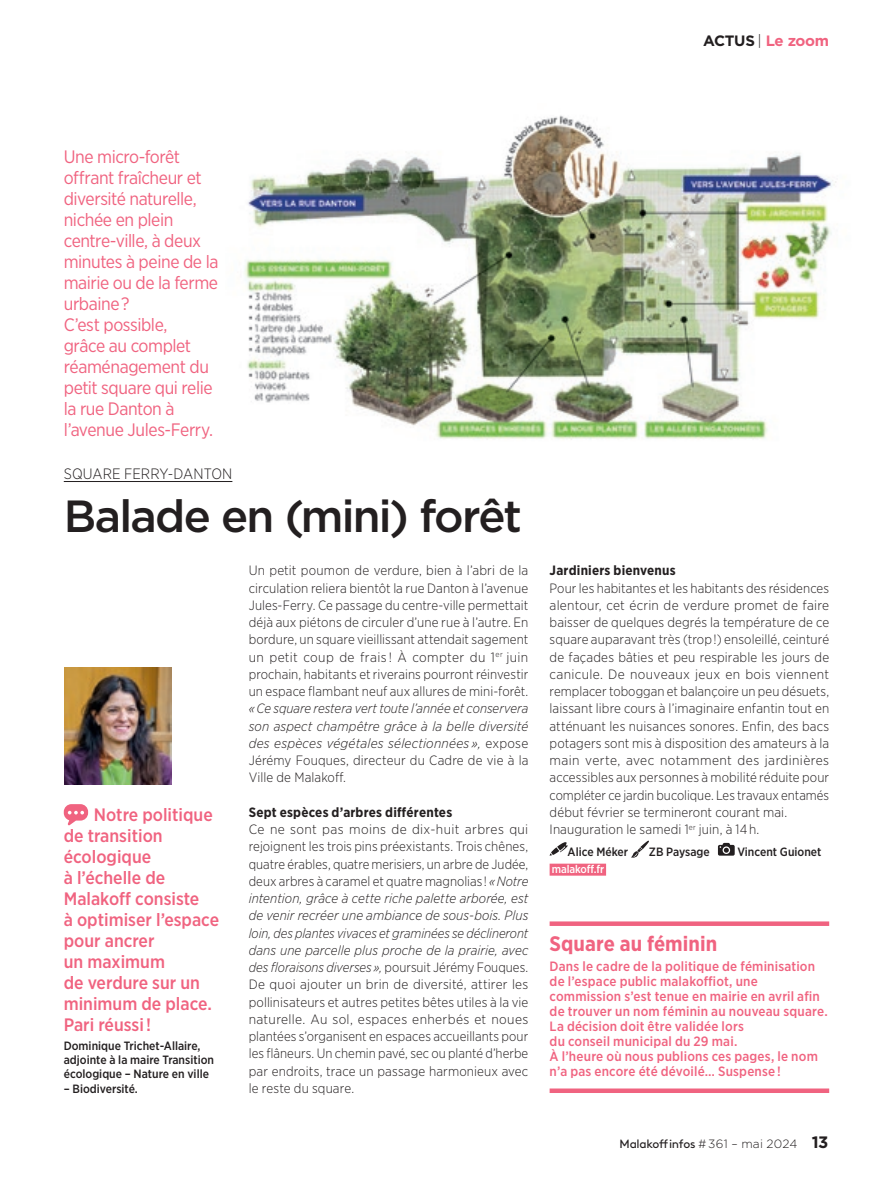
<style>
.page{position:relative;width:893px;height:1178px;background:#fff}
.page>*{position:absolute;margin:0;border:0;box-sizing:border-box;transform-origin:0 0}
.TITRE_ZOOM_ACTUS{font:500 45px "Gotham";letter-spacing:-.04em;color:#231f20}
.TITRE_ENCADRÉ_ACTUS{font:700 21px "Gotham Narrow";letter-spacing:.005em;color:#f06380}
.CHAPÔ_ZOOM_ACTUS{font:18px/21px "Gotham Narrow";letter-spacing:-.025em;color:#f06380}
.VERBATIM_ACTUS{font:500 18px/21px "Gotham Narrow";color:#f06380}
.SURTITRE_ZOOM_ACTUS{font:300 15px "Gotham Narrow";letter-spacing:.005em;color:#231f20}
.t1{font:700 15px "Gotham";letter-spacing:-.02em;color:#f06380}
.TEXTE_COURANT_GOTHAM_ZOOM_ACTUS{font:300 13.5px/17.2px "Gotham Narrow";letter-spacing:.01em;color:#231f20;text-align:justify}
.TEXTE-ENCADRÉ_ACTUS{font:500 13.5px/15px "Gotham Narrow";letter-spacing:.015em;color:#f06380}
.INTER-ZOOM-ACTUS{font:700 13.5px "Gotham Narrow";letter-spacing:.015em;color:#231f20}
.VERBATIM_ACTUS-2{font:500 12px/14.4px "Gotham Narrow";color:#231f20}
.TEXTE_COURANT_GRANDE-ACTU_JUSTIFIÉ{font:500 12px "Gotham Narrow";color:#231f20}
.t2{font:12px "Brown Pro Regular Alt";letter-spacing:-.025em;color:#231f20}
.COORDONNÉES_ACTUS{font:500 11.25px "Gotham Narrow";letter-spacing:-.01em;color:#fff}
.s1{color:#231f20}
.s2{font-weight:300;color:#231f20}
.s3{font-style:italic}
.s4{font-family:"Gotham";font-weight:300}
.s5{font-family:"Gotham";font-weight:700;font-size:16.5px}
</style>
<div class="page">
<div style="left:550px;top:864px;width:56px;height:12px;background:#f06380"></div>
<svg style="left:549px;top:842px;width:19px;height:14px"></svg>
<svg style="left:631px;top:841px;width:18px;height:17px"></svg>
<svg style="left:718px;top:843px;width:17px;height:13px"></svg>
<hr style="left:64px;top:481px;width:168px;height:1px;background:#231f20">
<img style="left:244px;top:115px;width:592px;height:325px">
<div style="left:550px;top:921px;width:279px;height:5px;background:#f06380"></div>
<div style="left:550px;top:1088px;width:279px;height:5px;background:#f06380"></div>
<svg style="left:64px;top:804px;width:24px;height:21px"></svg>
<img style="left:65px;top:668px;width:106px;height:116px">
<p class="t1" style="left:703px;top:31px;width:127px"><span class="s1">ACTUS</span> <span class="s2">|</span> Le zoom</p>
<p class="CHAPÔ_ZOOM_ACTUS" style="left:64px;top:146px;width:156px">Une micro-forêt offrant fraîcheur et diversité naturelle, nichée en plein centre-ville, à deux minutes à peine de la mairie ou de la ferme urbaine ?<br>C’est possible,<br>grâce au complet réaménagement du petit square qui relie la rue Danton à l’avenue Jules-Ferry.</p>
<p class="SURTITRE_ZOOM_ACTUS" style="left:64px;top:464px;width:170px">SQUARE FERRY-DANTON</p>
<p class="TITRE_ZOOM_ACTUS" style="left:64px;top:487px;width:460px">Balade en (mini) forêt</p>
<p class="VERBATIM_ACTUS" style="left:64px;top:804px;width:157px;text-indent:30px">Notre politique de transition écologique<br>à l’échelle de<br>Malakoff consiste<br>à optimiser l’espace pour ancrer<br>un maximum<br>de verdure sur un minimum de place.<br>Pari réussi !</p>
<p class="VERBATIM_ACTUS-2" style="left:64px;top:1038px;width:152px">Dominique Trichet-Allaire, adjointe à la maire Transition écologique – Nature en ville</p>
<p class="VERBATIM_ACTUS-2" style="left:64px;top:1081px;width:76px">– Biodiversité.</p>
<p class="TEXTE_COURANT_GOTHAM_ZOOM_ACTUS" style="left:249px;top:562px;width:281px">Un petit poumon de verdure, bien à l’abri de la circulation reliera bientôt la rue Danton à l’avenue Jules-Ferry. Ce passage du centre-ville permettait déjà aux piétons de circuler d’une rue à l’autre. En bordure, un square vieillissant attendait sagement un petit coup de frais ! À compter du 1<sup>er</sup> juin prochain, habitants et riverains pourront réinvestir un espace flambant neuf aux allures de mini-forêt. <span class="s3">« Ce square restera vert toute l’année et conservera son aspect champêtre grâce à la belle diversité des espèces végétales sélectionnées »,</span> expose Jérémy Fouques, directeur du Cadre de vie à la Ville de Malakoff.</p>
<p class="INTER-ZOOM-ACTUS" style="left:249px;top:803px;width:205px">Sept espèces d’arbres différentes</p>
<p class="TEXTE_COURANT_GOTHAM_ZOOM_ACTUS" style="left:249px;top:820px;width:281px">Ce ne sont pas moins de dix-huit arbres qui rejoignent les trois pins préexistants. Trois chênes, quatre érables, quatre merisiers, un arbre de Judée, deux arbres à caramel et quatre magnolias ! <span class="s3">« Notre intention, grâce à cette riche palette arborée, est de venir recréer une ambiance de sous-bois. Plus loin, des plantes vivaces et graminées se déclineront dans une parcelle plus proche de la prairie, avec des floraisons diverses »,</span> poursuit Jérémy Fouques.<br>De quoi ajouter un brin de diversité, attirer les pollinisateurs et autres petites bêtes utiles à la vie naturelle. Au sol, espaces enherbés et noues plantées s’organisent en espaces accueillants pour les flâneurs. Un chemin pavé, sec ou planté d’herbe par endroits, trace un passage harmonieux avec le reste du square.</p>
<p class="INTER-ZOOM-ACTUS" style="left:550px;top:562px;width:128px">Jardiniers bienvenus</p>
<p class="TEXTE_COURANT_GOTHAM_ZOOM_ACTUS" style="left:550px;top:579px;width:281px">Pour les habitantes et les habitants des résidences alentour, cet écrin de verdure promet de faire baisser de quelques degrés la température de ce square auparavant très (trop !) ensoleillé, ceinturé de façades bâties et peu respirable les jours de canicule. De nouveaux jeux en bois viennent remplacer toboggan et balançoire un peu désuets, laissant libre cours à l’imaginaire enfantin tout en atténuant les nuisances sonores. Enfin, des bacs potagers sont mis à disposition des amateurs à la main verte, avec notamment des jardinières accessibles aux personnes à mobilité réduite pour compléter ce jardin bucolique. Les travaux entamés début février se termineront courant mai.</p>
<p class="TEXTE_COURANT_GOTHAM_ZOOM_ACTUS" style="left:550px;top:820px;width:211px">Inauguration le samedi 1<sup>er</sup> juin, à 14 h.</p>
<p class="TEXTE_COURANT_GRANDE-ACTU_JUSTIFIÉ" style="left:568px;top:844px;width:62px">Alice Méker</p>
<p class="TEXTE_COURANT_GRANDE-ACTU_JUSTIFIÉ" style="left:649px;top:844px;width:62px">ZB Paysage</p>
<p class="TEXTE_COURANT_GRANDE-ACTU_JUSTIFIÉ" style="left:737px;top:844px;width:86px">Vincent Guionet</p>
<p class="COORDONNÉES_ACTUS" style="left:552px;top:862px;width:54px">malakoff.fr</p>
<p class="TITRE_ENCADRÉ_ACTUS" style="left:550px;top:930px;width:169px">Square au féminin</p>
<p class="TEXTE-ENCADRÉ_ACTUS" style="left:550px;top:958px;width:280px">Dans le cadre de la politique de féminisation de l’espace public malakoffiot, une commission s’est tenue en mairie en avril afin de trouver un nom féminin au nouveau square.<br>La décision doit être validée lors<br>du conseil municipal du 29 mai.<br>À l’heure où nous publions ces pages, le nom n’a pas encore été dévoilé… Suspense !</p>
<p class="t2" style="left:620px;top:1135px;width:210px">Malakoffinfos <span class="s4"># 361 – mai 2024</span> <span class="s5">13</span></p>
</div>
